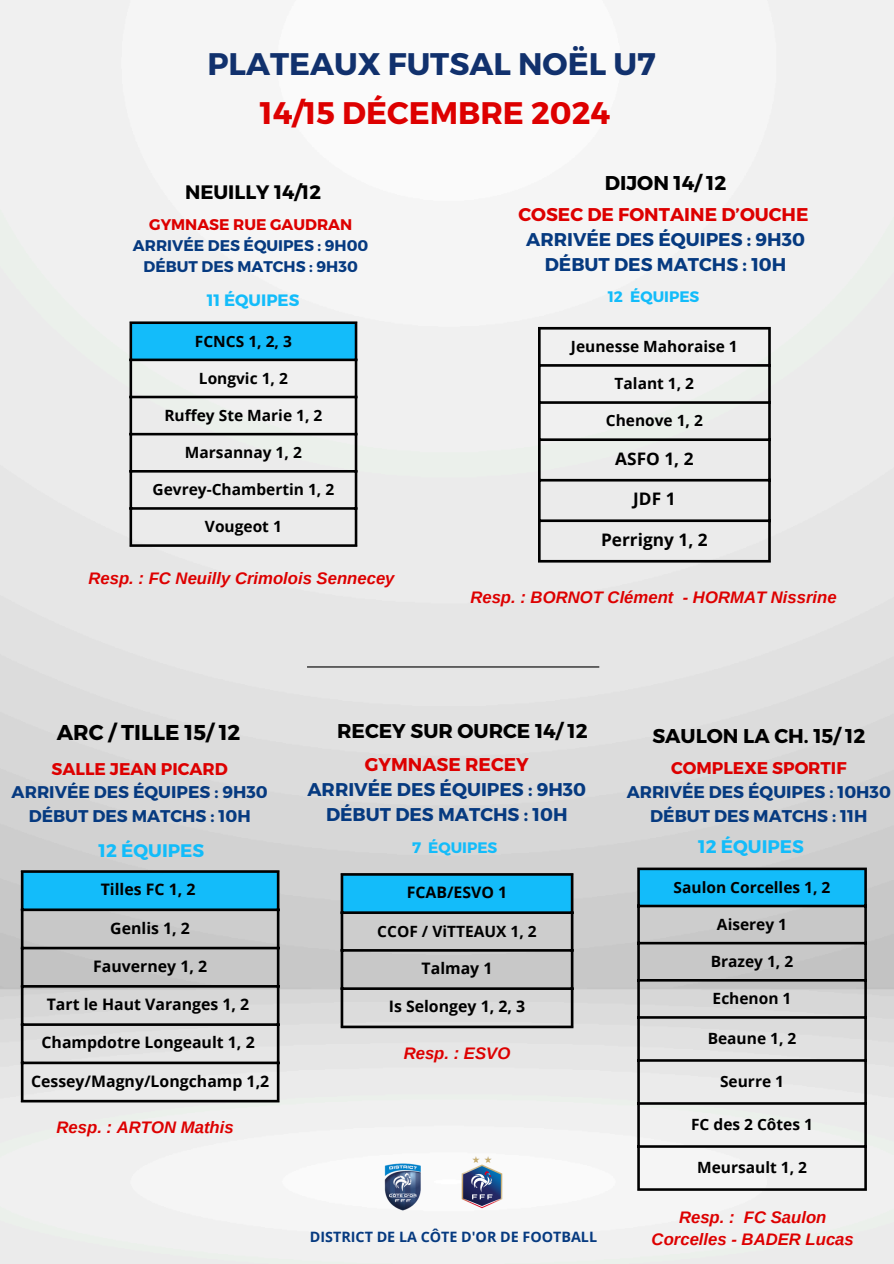
<style>
.page{position:relative;width:894px;height:1264px;background:#fff}
.page>*{position:absolute;margin:0;border:0;box-sizing:border-box;transform-origin:0 0}
.t1{font:700 31.2px/48.3px "Montserrat";color:#11316d;text-align:center}
.t2{font:700 21.45px "Montserrat";color:#000}
.t3{font:700 19.95px "Montserrat";color:#000}
.t4{font:700 19.5px "Montserrat";color:#000}
.t5{font:700 18.45px/24.8px "Montserrat";color:#063a80;text-align:center}
.t6{font:700 18.15px "Montserrat";color:#13bcfa}
.t7{font:700 17.25px "Open Sans";color:#000}
.t8{font:700 16.95px/23.7px "Montserrat";color:#063a80;text-align:center}
.t9{font:italic 700 16.65px/22.5px "Arimo";color:#d00;text-align:center}
.t10{font:700 16.5px "Montserrat";color:#13bcfa}
.t11{font:700 15.9px "Open Sans";color:#000}
.t12{font:700 15.45px "Open Sans";color:#000}
.t13{font:700 15.45px/21.3px "Montserrat";color:#063a80;text-align:center}
.t14{font:700 15.15px "Montserrat";color:#13bcfa}
.t15{font:700 14.25px "Open Sans";color:#063a80}
.s1{color:#d00}
</style>
<div class="page">
<img style="left:0;top:0;width:893px;height:1263px">
<div style="left:22px;top:871px;width:256px;height:39px;background:#13bcfa"></div>
<hr style="left:21px;top:872px;width:2px;height:227px;background:#000">
<hr style="left:277px;top:872px;width:2px;height:227px;background:#000">
<hr style="left:21px;top:870px;width:258px;height:2px;background:#000">
<hr style="left:21px;top:908px;width:258px;height:3px;background:#000">
<hr style="left:21px;top:946px;width:258px;height:3px;background:#000">
<hr style="left:21px;top:985px;width:258px;height:2px;background:#000">
<hr style="left:21px;top:1023px;width:258px;height:2px;background:#000">
<hr style="left:21px;top:1061px;width:258px;height:3px;background:#000">
<hr style="left:21px;top:1099px;width:258px;height:3px;background:#000">
<hr style="left:307px;top:666px;width:292px;height:1px;background:#000">
<div style="left:341px;top:874px;width:231px;height:39px;background:#13bcfa"></div>
<hr style="left:340px;top:875px;width:3px;height:150px;background:#000">
<hr style="left:570px;top:875px;width:3px;height:150px;background:#000">
<hr style="left:340px;top:873px;width:233px;height:2px;background:#000">
<hr style="left:340px;top:911px;width:233px;height:3px;background:#000">
<hr style="left:340px;top:949px;width:233px;height:2px;background:#000">
<hr style="left:340px;top:987px;width:233px;height:2px;background:#000">
<hr style="left:340px;top:1025px;width:233px;height:3px;background:#000">
<hr style="left:538px;top:329px;width:2px;height:231px;background:#000">
<hr style="left:768px;top:329px;width:2px;height:231px;background:#000">
<hr style="left:538px;top:327px;width:232px;height:2px;background:#000">
<hr style="left:538px;top:364px;width:232px;height:3px;background:#000">
<hr style="left:538px;top:401px;width:232px;height:3px;background:#000">
<hr style="left:538px;top:438px;width:232px;height:3px;background:#000">
<hr style="left:538px;top:479px;width:232px;height:2px;background:#000">
<hr style="left:538px;top:519px;width:232px;height:3px;background:#000">
<hr style="left:538px;top:560px;width:232px;height:2px;background:#000">
<img style="left:379px;top:1156px;width:49px;height:58px">
<img style="left:449px;top:1150px;width:65px;height:70px">
<div style="left:638px;top:868px;width:227px;height:38px;background:#13bcfa"></div>
<hr style="left:637px;top:870px;width:2px;height:318px;background:#000">
<hr style="left:864px;top:870px;width:2px;height:318px;background:#000">
<hr style="left:637px;top:867px;width:229px;height:3px;background:#000">
<hr style="left:637px;top:904px;width:229px;height:3px;background:#000">
<hr style="left:637px;top:941px;width:229px;height:3px;background:#000">
<hr style="left:637px;top:979px;width:229px;height:2px;background:#000">
<hr style="left:637px;top:1016px;width:229px;height:2px;background:#000">
<hr style="left:637px;top:1059px;width:229px;height:2px;background:#000">
<hr style="left:637px;top:1102px;width:229px;height:2px;background:#000">
<hr style="left:637px;top:1145px;width:229px;height:2px;background:#000">
<hr style="left:637px;top:1188px;width:229px;height:2px;background:#000">
<div style="left:130px;top:322px;width:226px;height:38px;background:#13bcfa"></div>
<hr style="left:129px;top:324px;width:3px;height:220px;background:#000">
<hr style="left:354px;top:324px;width:3px;height:220px;background:#000">
<hr style="left:129px;top:321px;width:228px;height:3px;background:#000">
<hr style="left:129px;top:358px;width:228px;height:3px;background:#000">
<hr style="left:129px;top:396px;width:228px;height:2px;background:#000">
<hr style="left:129px;top:433px;width:228px;height:2px;background:#000">
<hr style="left:129px;top:470px;width:228px;height:2px;background:#000">
<hr style="left:129px;top:507px;width:228px;height:2px;background:#000">
<hr style="left:129px;top:544px;width:228px;height:3px;background:#000">
<p class="t1" style="left:207px;top:38px;width:449px">PLATEAUX FUTSAL NOËL U7<br><span class="s1">14/15 DÉCEMBRE 2024</span></p>
<p class="t4" style="left:185px;top:180px;width:137px">NEUILLY 14/12</p>
<p class="t13" style="left:133px;top:213px;width:237px"><span class="s1">GYMNASE RUE GAUDRAN<br></span>ARRIVÉE DES ÉQUIPES : 9H00<br>DÉBUT DES MATCHS : 9H30</p>
<p class="t10" style="left:207px;top:289px;width:94px">11 ÉQUIPES</p>
<p class="t12" style="left:195px;top:330px;width:98px">FCNCS 1, 2, 3</p>
<h4 class="t12" style="left:199px;top:367px;width:90px">Longvic 1, 2</h4>
<p class="t12" style="left:164px;top:404px;width:159px">Ruffey Ste Marie 1, 2</p>
<p class="t12" style="left:185px;top:441px;width:118px">Marsannay 1, 2</p>
<p class="t12" style="left:152px;top:478px;width:183px">Gevrey-Chambertin 1, 2</p>
<p class="t12" style="left:205px;top:515px;width:78px">Vougeot 1</p>
<p class="t9" style="left:88px;top:567px;width:307px">Resp. : FC Neuilly Crimolois Sennecey</p>
<p class="t3" style="left:604px;top:170px;width:123px">DIJON 14/ 12</p>
<p class="t5" style="left:518px;top:201px;width:291px"><span class="s1">COSEC DE FONTAINE D’OUCHE<br></span>ARRIVÉE DES ÉQUIPES : 9H30<br>DÉBUT DES MATCHS : 10H</p>
<p class="t14" style="left:607px;top:287px;width:93px">12 ÉQUIPES</p>
<p class="t12" style="left:571px;top:335px;width:168px">Jeunesse Mahoraise 1</p>
<p class="t12" style="left:614px;top:373px;width:81px">Talant 1, 2</p>
<p class="t12" style="left:605px;top:410px;width:99px">Chenove 1, 2</p>
<p class="t7" style="left:615px;top:446px;width:80px">ASFO 1, 2</p>
<p class="t7" style="left:633px;top:487px;width:44px">JDF 1</p>
<p class="t7" style="left:601px;top:527px;width:108px">Perrigny 1, 2</p>
<h4 class="t9" style="left:470px;top:586px;width:368px">Resp. : BORNOT Clément - HORMAT Nissrine</h4>
<h3 class="t2" style="left:57px;top:718px;width:185px">ARC / TILLE 15/ 12</h3>
<h3 class="t8" style="left:12px;top:756px;width:257px"><span class="s1">SALLE JEAN PICARD<br></span>ARRIVÉE DES ÉQUIPES : 9H30<br>DÉBUT DES MATCHS : 10H</h3>
<h2 class="t6" style="left:99px;top:838px;width:107px">12 ÉQUIPES</h2>
<p class="t11" style="left:101px;top:878px;width:96px">Tilles FC 1, 2</p>
<h1 class="t11" style="left:110px;top:916px;width:81px">Genlis 1, 2</h1>
<h2 class="t11" style="left:93px;top:954px;width:115px">Fauverney 1, 2</h2>
<h5 class="t11" style="left:47px;top:993px;width:204px">Tart le Haut Varanges 1, 2</h5>
<h5 class="t11" style="left:41px;top:1031px;width:215px">Champdotre Longeault 1, 2</h5>
<p class="t11" style="left:31px;top:1069px;width:240px">Cessey/Magny/Longchamp 1,2</p>
<p class="t9" style="left:56px;top:1115px;width:179px">Resp. : ARTON Mathis</p>
<h3 class="t3" style="left:337px;top:717px;width:252px">RECEY SUR OURCE 14/ 12</h3>
<p class="t5" style="left:307px;top:751px;width:280px"><span class="s1">GYMNASE RECEY<br></span>ARRIVÉE DES ÉQUIPES : 9H30<br>DÉBUT DES MATCHS : 10H</p>
<h2 class="t14" style="left:412px;top:838px;width:87px">7 ÉQUIPES</h2>
<p class="t11" style="left:406px;top:881px;width:102px">FCAB/ESVO 1</p>
<p class="t12" style="left:377px;top:920px;width:161px">CCOF / ViTTEAUX 1, 2</p>
<p class="t11" style="left:421px;top:957px;width:72px">Talmay 1</p>
<h4 class="t11" style="left:388px;top:995px;width:138px">Is Selongey 1, 2, 3</h4>
<h5 class="t9" style="left:403px;top:1042px;width:108px">Resp. : ESVO</h5>
<p class="t15" style="left:310px;top:1226px;width:288px">DISTRICT DE LA CÔTE D'OR DE FOOTBALL</p>
<p class="t3" style="left:652px;top:723px;width:214px">SAULON LA CH. 15/ 12</p>
<p class="t8" style="left:626px;top:755px;width:266px"><span class="s1">COMPLEXE SPORTIF<br></span>ARRIVÉE DES ÉQUIPES : 10H30<br>DÉBUT DES MATCHS : 11H</p>
<p class="t6" style="left:698px;top:835px;width:107px">12 ÉQUIPES</p>
<p class="t12" style="left:673px;top:876px;width:158px">Saulon Corcelles 1, 2</p>
<p class="t12" style="left:716px;top:913px;width:72px">Aiserey 1</p>
<h4 class="t12" style="left:710px;top:950px;width:84px">Brazey 1, 2</h4>
<h2 class="t12" style="left:712px;top:987px;width:80px">Echenon 1</h2>
<h2 class="t12" style="left:707px;top:1026px;width:90px">Beaune 1, 2</h2>
<h3 class="t12" style="left:719px;top:1069px;width:65px">Seurre 1</h3>
<h3 class="t12" style="left:691px;top:1112px;width:123px">FC des 2 Côtes 1</h3>
<h5 class="t12" style="left:697px;top:1155px;width:111px">Meursault 1, 2</h5>
<h3 class="t9" style="left:651px;top:1205px;width:204px">Resp. : FC Saulon<br>Corcelles - BADER Lucas</h3>
</div>
